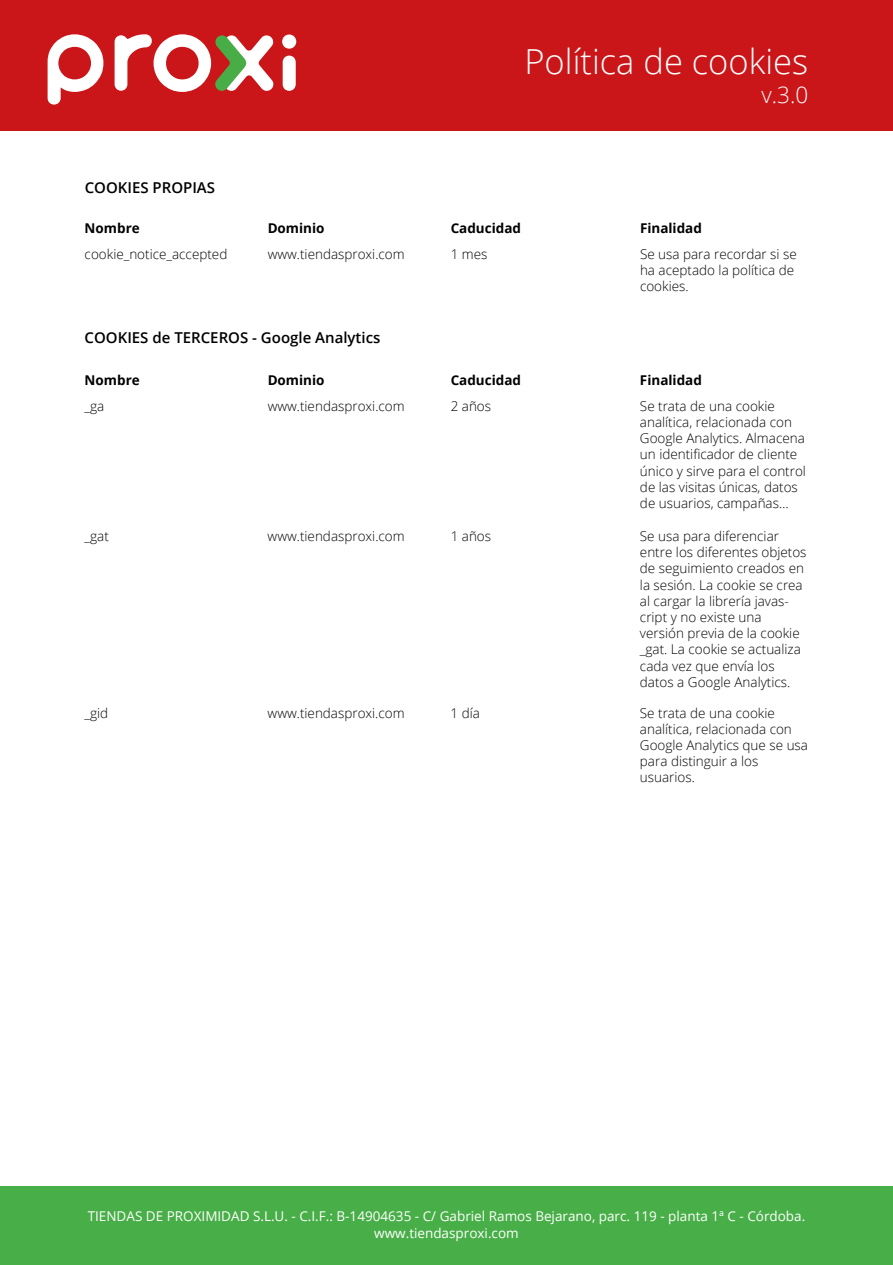
<style>
.page{position:relative;width:893px;height:1265px;background:#fff}
.page>*{position:absolute;margin:0;border:0;box-sizing:border-box;transform-origin:0 0}
.t1{font:300 34.5px "Open Sans";color:#fff}
.t2{font:300 22.5px "Open Sans";color:#fff}
.t3{font:600 15px "Open Sans";color:#000}
.t4{font:300 13.5px/16.2px "Open Sans";color:#000}
.t5{font:13.5px/16.5px "Open Sans";color:#fff;text-align:center}
.t6{font:700 13.5px "Open Sans";color:#000}
</style>
<div class="page">
<div style="left:0;top:1187px;width:893px;height:78px;background:#48ae47"></div>
<div style="left:0;top:0;width:893px;height:131px;background:#ca1519"></div>
<svg style="left:48px;top:34px;width:55px;height:71px"></svg>
<svg style="left:283px;top:56px;width:13px;height:35px"></svg>
<svg style="left:282px;top:35px;width:14px;height:14px"></svg>
<svg style="left:115px;top:34px;width:158px;height:58px"></svg>
<p class="t3" style="left:85px;top:177px;width:132px">COOKIES PROPIAS</p>
<p class="t6" style="left:85px;top:219px;width:57px">Nombre</p>
<p class="t4" style="left:85px;top:245px;width:144px">cookie_notice_accepted</p>
<p class="t6" style="left:268px;top:219px;width:58px">Dominio</p>
<p class="t4" style="left:268px;top:245px;width:139px">www.tiendasproxi.com</p>
<p class="t3" style="left:85px;top:328px;width:297px">COOKIES de TERCEROS - Google Analytics</p>
<p class="t6" style="left:85px;top:371px;width:57px">Nombre</p>
<p class="t4" style="left:85px;top:397px;width:21px">_ga</p>
<p class="t6" style="left:268px;top:371px;width:58px">Dominio</p>
<p class="t4" style="left:268px;top:397px;width:139px">www.tiendasproxi.com</p>
<h1 class="t1" style="left:524px;top:38px;width:285px">Política de cookies</h1>
<h2 class="t2" style="left:761px;top:79px;width:48px">v.3.0</h2>
<p class="t6" style="left:451px;top:219px;width:72px">Caducidad</p>
<p class="t4" style="left:451px;top:245px;width:38px">1 mes</p>
<p class="t6" style="left:451px;top:371px;width:72px">Caducidad</p>
<p class="t4" style="left:451px;top:397px;width:42px">2 años</p>
<p class="t6" style="left:640px;top:219px;width:63px">Finalidad</p>
<p class="t4" style="left:640px;top:245px;width:158px">Se usa para recordar si se ha aceptado la política de cookies.</p>
<p class="t6" style="left:640px;top:371px;width:63px">Finalidad</p>
<p class="t4" style="left:640px;top:397px;width:167px">Se trata de una cookie analítica, relacionada con<br>Google Analytics. Almacena un identificador de cliente único y sirve para el control de las visitas únicas, datos de usuarios, campañas…</p>
<p class="t4" style="left:85px;top:528px;width:26px">_gat</p>
<p class="t4" style="left:268px;top:528px;width:139px">www.tiendasproxi.com</p>
<p class="t4" style="left:451px;top:528px;width:42px">1 años</p>
<p class="t4" style="left:640px;top:528px;width:168px">Se usa para diferenciar entre los diferentes objetos de seguimiento creados en la sesión. La cookie se crea al cargar la librería javas&shy;cript y no existe una versión previa de la cookie _gat. La cookie se actualiza cada vez que envía los datos a Google Analytics.</p>
<p class="t4" style="left:85px;top:704px;width:25px">_gid</p>
<p class="t4" style="left:268px;top:704px;width:139px">www.tiendasproxi.com</p>
<p class="t4" style="left:451px;top:704px;width:31px">1 día</p>
<p class="t4" style="left:640px;top:704px;width:170px">Se trata de una cookie analítica, relacionada con<br>Google Analytics que se usa para distinguir a los usuarios.</p>
<p class="t5" style="left:88px;top:1208px;width:719px">TIENDAS DE PROXIMIDAD S.L.U. - C.I.F.: B-14904635 - C/ Gabriel Ramos Bejarano, parc. 119 - planta 1ª C - Córdoba. www.tiendasproxi.com</p>
</div>
